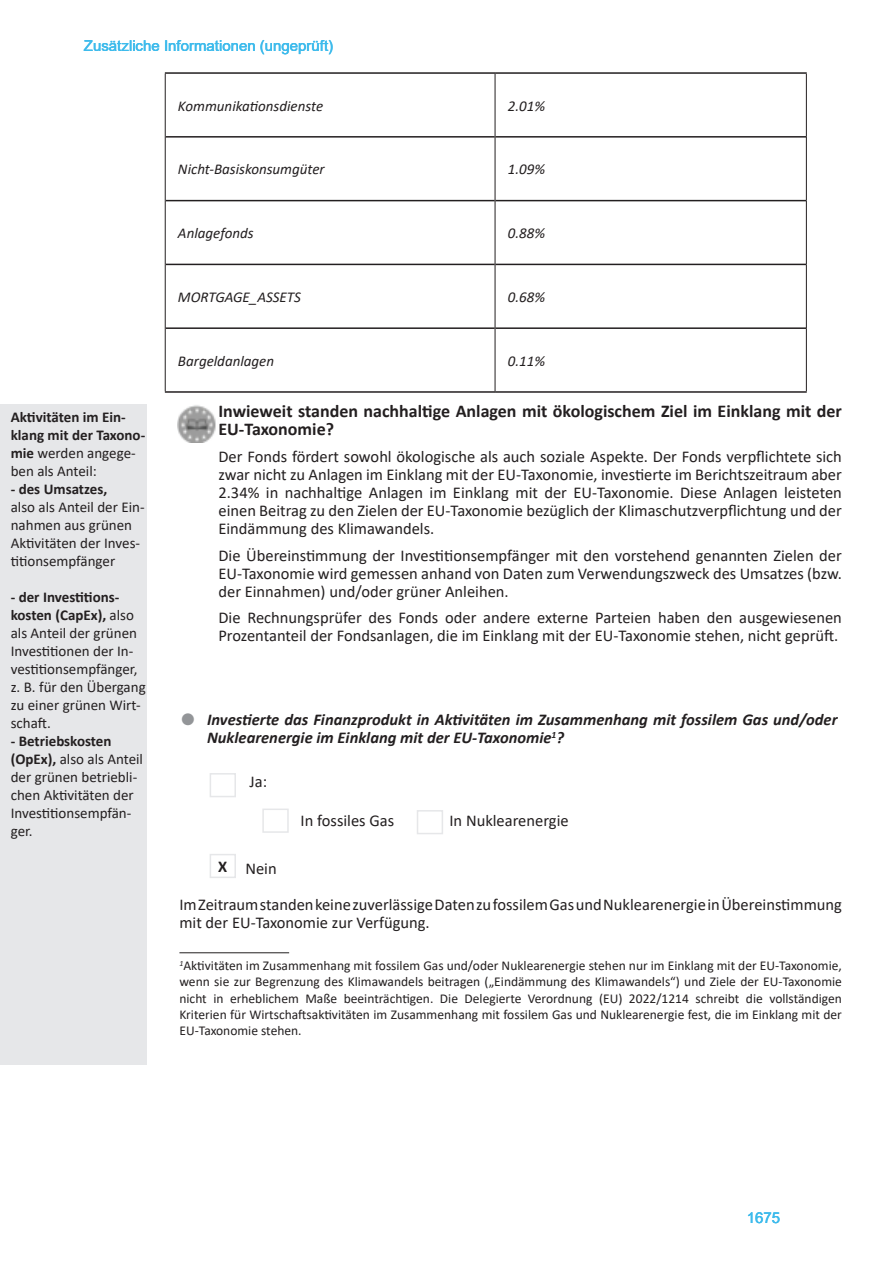
<style>
.page{position:relative;width:893px;height:1263px;background:#fff}
.page>*{position:absolute;margin:0;border:0;box-sizing:border-box;transform-origin:0 0}
.t1{font:700 18px/18px "Calibri";color:#231f20}
.t2{font:16.5px/18px "Calibri";color:#231f20;text-align:justify}
.t3{font:italic 700 16.5px/18px "Calibri";color:#231f20}
.t4{font:700 16.5px "Calibri";color:#231f20}
.t5{font:15px/18px "Calibri";color:#231f20}
.t6{font:italic 15px "Calibri";color:#231f20}
.t7{font:700 15px/18px "Calibri";color:#231f20}
.t8{font:15px "Arial";color:#3ebbec}
.t9{font:13.5px/16.2px "Calibri";color:#231f20;text-align:justify}
.s1{font-weight:400}
.s2{font-weight:700}
.s3{color:#939598}
</style>
<div class="page">
<hr style="left:165px;top:72px;width:330px;height:2px;background:#231f20">
<hr style="left:495px;top:72px;width:312px;height:2px;background:#231f20">
<hr style="left:166px;top:136px;width:329px;height:2px;background:#231f20">
<hr style="left:495px;top:136px;width:311px;height:2px;background:#231f20">
<hr style="left:166px;top:200px;width:329px;height:1px;background:#231f20">
<hr style="left:495px;top:200px;width:311px;height:1px;background:#231f20">
<hr style="left:166px;top:264px;width:329px;height:1px;background:#231f20">
<hr style="left:495px;top:264px;width:311px;height:1px;background:#231f20">
<hr style="left:166px;top:327px;width:329px;height:2px;background:#231f20">
<hr style="left:495px;top:327px;width:311px;height:2px;background:#231f20">
<hr style="left:165px;top:391px;width:330px;height:2px;background:#231f20">
<hr style="left:495px;top:391px;width:312px;height:2px;background:#231f20">
<hr style="left:165px;top:74px;width:1px;height:63px;background:#231f20">
<hr style="left:495px;top:74px;width:1px;height:63px;background:#231f20">
<hr style="left:806px;top:74px;width:1px;height:63px;background:#231f20">
<hr style="left:165px;top:137px;width:1px;height:64px;background:#231f20">
<hr style="left:495px;top:137px;width:1px;height:64px;background:#231f20">
<hr style="left:806px;top:137px;width:1px;height:64px;background:#231f20">
<hr style="left:165px;top:201px;width:1px;height:63px;background:#231f20">
<hr style="left:495px;top:201px;width:1px;height:63px;background:#231f20">
<hr style="left:806px;top:201px;width:1px;height:63px;background:#231f20">
<hr style="left:165px;top:264px;width:1px;height:64px;background:#231f20">
<hr style="left:495px;top:264px;width:1px;height:64px;background:#231f20">
<hr style="left:806px;top:264px;width:1px;height:64px;background:#231f20">
<hr style="left:165px;top:328px;width:1px;height:63px;background:#231f20">
<hr style="left:495px;top:328px;width:1px;height:63px;background:#231f20">
<hr style="left:806px;top:328px;width:1px;height:63px;background:#231f20">
<div style="left:0;top:404px;width:147px;height:661px;background:#e6e7e9"></div>
<div style="left:210px;top:773px;width:26px;height:24px;background:#fff;border:2px solid #e6e7e9"></div>
<div style="left:262px;top:808px;width:27px;height:25px;background:#fff;border:2px solid #e6e7e9"></div>
<div style="left:210px;top:854px;width:26px;height:24px;border:2px solid #e6e7e9"></div>
<div style="left:417px;top:810px;width:26px;height:24px;background:#fff;border:2px solid #e6e7e9"></div>
<hr style="left:179px;top:952px;width:110px;height:1px;background:#231f20">
<img style="left:178px;top:405px;width:38px;height:38px">
<p class="t8" style="left:84px;top:36px;width:251px">Zusätzliche Informationen (ungeprüft)</p>
<p class="t6" style="left:178px;top:95px;width:147px">Kommunikationsdienste</p>
<p class="t6" style="left:508px;top:95px;width:39px">2.01%</p>
<p class="t6" style="left:178px;top:159px;width:148px">Nicht-Basiskonsumgüter</p>
<p class="t6" style="left:508px;top:159px;width:39px">1.09%</p>
<p class="t6" style="left:178px;top:223px;width:77px">Anlagefonds</p>
<p class="t6" style="left:508px;top:223px;width:39px">0.88%</p>
<p class="t6" style="left:178px;top:286px;width:125px">MORTGAGE_ASSETS</p>
<p class="t6" style="left:508px;top:286px;width:39px">0.68%</p>
<p class="t7" style="left:11px;top:407px;width:136px">Aktivitäten im Ein&shy;klang mit der Taxono&shy;mie <span class="s1">werden angege&shy;ben als Anteil:</span></p>
<p class="t7" style="left:11px;top:479px;width:98px">- des Umsatzes,</p>
<p class="t5" style="left:11px;top:497px;width:135px">also als Anteil der Ein&shy;nahmen aus grünen<br>Aktivitäten der Inves&shy;titionsempfänger</p>
<p class="t5" style="left:11px;top:587px;width:137px"><span class="s2">- der Investitions&shy;kosten (CapEx),</span> also als Anteil der grünen<br>Investitionen der In&shy;vestitionsempfänger, z. B. für den Übergang zu einer grünen Wirt&shy;schaft.</p>
<p class="t5" style="left:11px;top:731px;width:134px"><span class="s2">- Betriebskosten (OpEx),</span> also als Anteil der grünen betriebli&shy;chen Aktivitäten der<br>Investitionsempfän&shy;ger.</p>
<p class="t6" style="left:178px;top:350px;width:98px">Bargeldanlagen</p>
<p class="t6" style="left:508px;top:350px;width:39px">0.11%</p>
<p class="t1" style="left:218px;top:402px;width:625px">Inwieweit standen nachhaltige Anlagen mit ökologischem Ziel im Einklang mit der<br>EU-Taxonomie?</p>
<p class="t2" style="left:218px;top:447px;width:625px">Der Fonds fördert sowohl ökologische als auch soziale Aspekte. Der Fonds verpflichtete sich zwar nicht zu Anlagen im Einklang mit der EU-Taxonomie, investierte im Berichtszeitraum aber 2.34% in nachhaltige Anlagen im Einklang mit der EU-Taxonomie. Diese Anlagen leisteten einen Beitrag zu den Zielen der EU-Taxonomie bezüglich der Klimaschutzverpflichtung und der Eindämmung des Klimawandels.</p>
<p class="t2" style="left:218px;top:546px;width:625px">Die Übereinstimmung der Investitionsempfänger mit den vorstehend genannten Zielen der EU-Taxonomie wird gemessen anhand von Daten zum Verwendungszweck des Umsatzes (bzw. der Einnahmen) und/oder grüner Anleihen.</p>
<p class="t2" style="left:218px;top:608px;width:625px">Die Rechnungsprüfer des Fonds oder andere externe Parteien haben den ausgewiesenen<br>Prozentanteil der Fondsanlagen, die im Einklang mit der EU-Taxonomie stehen, nicht geprüft.</p>
<p class="t3" style="left:207px;top:710px;width:632px;text-indent:-26px"><span class="s3">●</span> Investierte das Finanzprodukt in Aktivitäten im Zusammenhang mit fossilem Gas und/oder<br>Nuklearenergie im Einklang mit der EU-Taxonomie<sup>1</sup>?</p>
<p class="t2" style="left:250px;top:772px;width:19px">Ja:</p>
<p class="t4" style="left:218px;top:855px;width:11px">X</p>
<p class="t2" style="left:245px;top:859px;width:33px">Nein</p>
<p class="t2" style="left:301px;top:811px;width:95px">In fossiles Gas</p>
<p class="t2" style="left:449px;top:811px;width:121px">In Nuklearenergie</p>
<p class="t2" style="left:179px;top:895px;width:664px">Im Zeitraum standen keine zuverlässige Daten zu fossilem Gas und Nuklearenergie in Übereinstimmung mit der EU-Taxonomie zur Verfügung.</p>
<p class="t9" style="left:179px;top:957px;width:664px"><sup>1</sup>Aktivitäten im Zusammenhang mit fossilem Gas und/oder Nuklearenergie stehen nur im Einklang mit der EU-Taxonomie, wenn sie zur Begrenzung des Klimawandels beitragen („Eindämmung des Klimawandels“) und Ziele der EU-Taxonomie nicht in erheblichem Maße beeinträchtigen. Die Delegierte Verordnung (EU) 2022/1214 schreibt die vollständigen Kriterien für Wirtschaftsaktivitäten im Zusammenhang mit fossilem Gas und Nuklearenergie fest, die im Einklang mit der EU-Taxonomie stehen.</p>
<p class="t8" style="left:747px;top:1207px;width:35px">1675</p>
</div>
